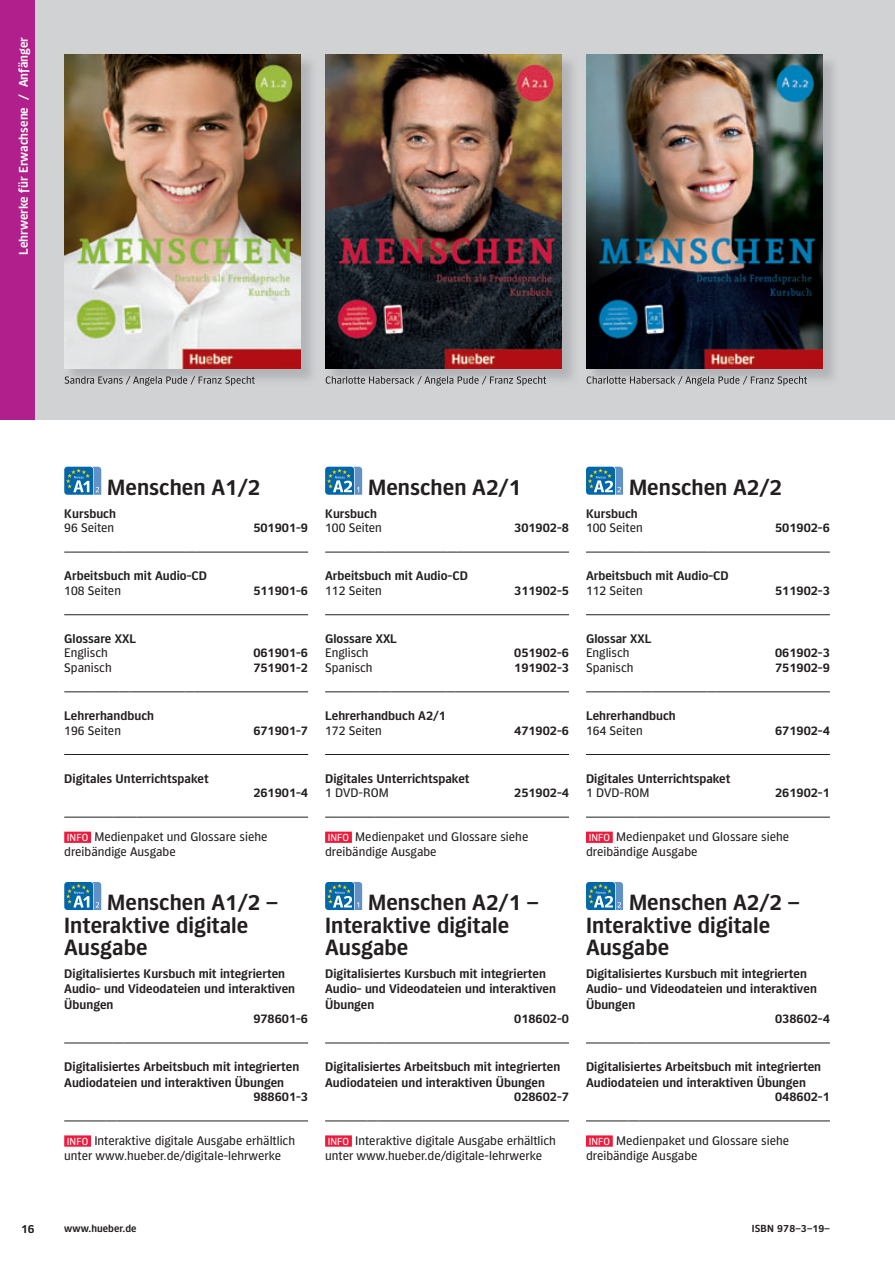
<style>
.page{position:relative;width:895px;height:1264px;background:#fff}
.page>*{position:absolute;margin:0;border:0;box-sizing:border-box;transform-origin:0 0}
.t1{font:22.5px/22.5px "Forward Sans Semi";color:#231f20}
.t2{font:12.75px "Forward Sans Semi";color:#231f20}
.t3{font:12.75px/15.3px "Forward Sans";color:#231f20}
.t4{font:12.75px "Forward Sans Semi";color:#fff}
.t5{font:12px "Forward Sans Semi";color:#231f20}
.t6{font:10.5px "Forward Sans Semi";color:#231f20}
.t7{font:10.5px "Forward Sans Semi";letter-spacing:.02em;color:#231f20}
.s1{font-size:10.5px;color:#fff}
</style>
<div class="page">
<div style="left:0;top:0;width:895px;height:420px;background:#d1d2d4"></div>
<div style="left:0;top:0;width:34px;height:420px;background:#b01f8b"></div>
<hr style="left:64px;top:1120px;width:244px;height:1px;background:#231f20">
<div style="left:64px;top:1135px;width:27px;height:11px;background:#ed1a3c"></div>
<svg style="left:64px;top:882px;width:37px;height:28px"></svg>
<hr style="left:64px;top:1042px;width:244px;height:1px;background:#231f20">
<hr style="left:64px;top:817px;width:244px;height:1px;background:#231f20">
<div style="left:64px;top:831px;width:27px;height:12px;background:#ed1a3c"></div>
<hr style="left:64px;top:754px;width:244px;height:1px;background:#231f20">
<hr style="left:64px;top:691px;width:244px;height:1px;background:#231f20">
<hr style="left:64px;top:614px;width:244px;height:1px;background:#231f20">
<svg style="left:64px;top:467px;width:37px;height:28px"></svg>
<hr style="left:64px;top:552px;width:244px;height:1px;background:#231f20">
<hr style="left:325px;top:1120px;width:244px;height:1px;background:#231f20">
<div style="left:325px;top:1135px;width:27px;height:11px;background:#ed1a3c"></div>
<svg style="left:325px;top:882px;width:37px;height:28px"></svg>
<hr style="left:325px;top:1042px;width:244px;height:1px;background:#231f20">
<hr style="left:325px;top:817px;width:244px;height:1px;background:#231f20">
<div style="left:325px;top:831px;width:27px;height:12px;background:#ed1a3c"></div>
<hr style="left:325px;top:754px;width:244px;height:1px;background:#231f20">
<hr style="left:325px;top:691px;width:244px;height:1px;background:#231f20">
<hr style="left:325px;top:614px;width:244px;height:1px;background:#231f20">
<svg style="left:325px;top:467px;width:37px;height:28px"></svg>
<hr style="left:325px;top:552px;width:244px;height:1px;background:#231f20">
<hr style="left:586px;top:1120px;width:244px;height:1px;background:#231f20">
<div style="left:586px;top:1135px;width:27px;height:11px;background:#ed1a3c"></div>
<svg style="left:586px;top:882px;width:37px;height:28px"></svg>
<hr style="left:586px;top:1042px;width:244px;height:1px;background:#231f20">
<hr style="left:586px;top:817px;width:244px;height:1px;background:#231f20">
<div style="left:586px;top:831px;width:27px;height:12px;background:#ed1a3c"></div>
<hr style="left:586px;top:754px;width:244px;height:1px;background:#231f20">
<hr style="left:586px;top:691px;width:244px;height:1px;background:#231f20">
<hr style="left:586px;top:614px;width:244px;height:1px;background:#231f20">
<svg style="left:586px;top:467px;width:37px;height:28px"></svg>
<hr style="left:586px;top:552px;width:244px;height:1px;background:#231f20">
<img style="left:64px;top:54px;width:248px;height:330px">
<img style="left:112px;top:376px;width:143px;height:10px">
<img style="left:65px;top:376px;width:47px;height:8px">
<img style="left:64px;top:54px;width:236px;height:315px">
<img style="left:325px;top:54px;width:248px;height:330px">
<img style="left:374px;top:376px;width:172px;height:10px">
<img style="left:326px;top:376px;width:48px;height:8px">
<img style="left:325px;top:54px;width:236px;height:315px">
<img style="left:592px;top:54px;width:242px;height:326px">
<img style="left:635px;top:376px;width:172px;height:10px">
<img style="left:586px;top:376px;width:49px;height:8px">
<img style="left:586px;top:54px;width:236px;height:315px">
<p class="t4" style="left:19px;top:255px;width:219px;rotate:-90deg">Lehrwerke für Erwachsene / Anfänger</p>
<h1 class="t1" style="left:107px;top:477px;width:155px">Menschen A1/2</h1>
<p class="t2" style="left:64px;top:508px;width:53px">Kursbuch</p>
<p class="t3" style="left:64px;top:521px;width:52px">96 Seiten</p>
<p class="t2" style="left:253px;top:523px;width:56px">501901-9</p>
<p class="t2" style="left:64px;top:571px;width:144px">Arbeitsbuch mit Audio-CD</p>
<p class="t3" style="left:64px;top:584px;width:58px">108 Seiten</p>
<p class="t2" style="left:253px;top:586px;width:56px">511901-6</p>
<p class="t2" style="left:64px;top:634px;width:73px">Glossare XXL</p>
<p class="t3" style="left:64px;top:646px;width:45px">Englisch</p>
<p class="t2" style="left:253px;top:648px;width:56px">061901-6</p>
<p class="t3" style="left:64px;top:661px;width:49px">Spanisch</p>
<p class="t2" style="left:253px;top:663px;width:56px">751901-2</p>
<p class="t2" style="left:64px;top:711px;width:91px">Lehrerhandbuch</p>
<p class="t3" style="left:64px;top:723px;width:58px">196 Seiten</p>
<p class="t2" style="left:253px;top:725px;width:56px">671901-7</p>
<p class="t2" style="left:64px;top:773px;width:146px">Digitales Unterrichtspaket</p>
<p class="t2" style="left:253px;top:788px;width:56px">261901-4</p>
<p class="t3" style="left:64px;top:830px;width:205px"><span class="s1">INFO</span> Medienpaket und Glossare siehe dreibändige Ausgabe</p>
<h1 class="t1" style="left:64px;top:893px;width:215px;text-indent:43px">Menschen A1/2 –<br>Interaktive digitale<br>Ausgabe</h1>
<p class="t2" style="left:64px;top:969px;width:222px">Digitalisiertes Kursbuch mit integrierten</p>
<p class="t2" style="left:64px;top:984px;width:232px">Audio- und Videodateien und interaktiven</p>
<p class="t2" style="left:64px;top:999px;width:51px">Übungen</p>
<p class="t2" style="left:253px;top:1014px;width:56px">978601-6</p>
<p class="t2" style="left:64px;top:1062px;width:237px">Digitalisiertes Arbeitsbuch mit integrierten</p>
<p class="t2" style="left:64px;top:1077px;width:221px">Audiodateien und interaktiven Übungen</p>
<p class="t2" style="left:253px;top:1092px;width:56px">988601-3</p>
<p class="t3" style="left:64px;top:1133px;width:232px"><span class="s1">INFO</span> Interaktive digitale Ausgabe erhältlich unter www.hueber.de/digitale-lehrwerke</p>
<h1 class="t1" style="left:368px;top:477px;width:155px">Menschen A2/1</h1>
<p class="t2" style="left:325px;top:508px;width:53px">Kursbuch</p>
<p class="t3" style="left:325px;top:521px;width:58px">100 Seiten</p>
<p class="t2" style="left:514px;top:523px;width:56px">301902-8</p>
<p class="t2" style="left:325px;top:571px;width:144px">Arbeitsbuch mit Audio-CD</p>
<p class="t3" style="left:325px;top:584px;width:58px">112 Seiten</p>
<p class="t2" style="left:514px;top:586px;width:56px">311902-5</p>
<p class="t2" style="left:325px;top:634px;width:73px">Glossare XXL</p>
<p class="t3" style="left:325px;top:646px;width:45px">Englisch</p>
<p class="t2" style="left:514px;top:648px;width:56px">051902-6</p>
<p class="t3" style="left:325px;top:661px;width:49px">Spanisch</p>
<p class="t2" style="left:514px;top:663px;width:56px">191902-3</p>
<p class="t2" style="left:325px;top:711px;width:122px">Lehrerhandbuch A2/1</p>
<p class="t3" style="left:325px;top:723px;width:58px">172 Seiten</p>
<p class="t2" style="left:514px;top:725px;width:56px">471902-6</p>
<p class="t2" style="left:325px;top:773px;width:146px">Digitales Unterrichtspaket</p>
<p class="t3" style="left:325px;top:786px;width:65px">1 DVD-ROM</p>
<p class="t2" style="left:514px;top:788px;width:56px">251902-4</p>
<p class="t3" style="left:325px;top:830px;width:205px"><span class="s1">INFO</span> Medienpaket und Glossare siehe dreibändige Ausgabe</p>
<h1 class="t1" style="left:325px;top:893px;width:215px;text-indent:43px">Menschen A2/1 –<br>Interaktive digitale<br>Ausgabe</h1>
<p class="t2" style="left:325px;top:969px;width:222px">Digitalisiertes Kursbuch mit integrierten</p>
<p class="t2" style="left:325px;top:984px;width:232px">Audio- und Videodateien und interaktiven</p>
<p class="t2" style="left:325px;top:999px;width:51px">Übungen</p>
<p class="t2" style="left:514px;top:1014px;width:56px">018602-0</p>
<p class="t2" style="left:325px;top:1062px;width:237px">Digitalisiertes Arbeitsbuch mit integrierten</p>
<p class="t2" style="left:325px;top:1077px;width:221px">Audiodateien und interaktiven Übungen</p>
<p class="t2" style="left:514px;top:1092px;width:56px">028602-7</p>
<p class="t3" style="left:325px;top:1133px;width:232px"><span class="s1">INFO</span> Interaktive digitale Ausgabe erhältlich unter www.hueber.de/digitale-lehrwerke</p>
<h1 class="t1" style="left:629px;top:477px;width:155px">Menschen A2/2</h1>
<p class="t2" style="left:586px;top:508px;width:53px">Kursbuch</p>
<p class="t3" style="left:586px;top:521px;width:58px">100 Seiten</p>
<p class="t2" style="left:775px;top:523px;width:56px">501902-6</p>
<p class="t2" style="left:586px;top:571px;width:144px">Arbeitsbuch mit Audio-CD</p>
<p class="t3" style="left:586px;top:584px;width:58px">112 Seiten</p>
<p class="t2" style="left:775px;top:586px;width:56px">511902-3</p>
<p class="t2" style="left:586px;top:634px;width:67px">Glossar XXL</p>
<p class="t3" style="left:586px;top:646px;width:45px">Englisch</p>
<p class="t2" style="left:775px;top:648px;width:56px">061902-3</p>
<p class="t3" style="left:586px;top:661px;width:49px">Spanisch</p>
<p class="t2" style="left:775px;top:663px;width:56px">751902-9</p>
<p class="t2" style="left:586px;top:711px;width:91px">Lehrerhandbuch</p>
<p class="t3" style="left:586px;top:723px;width:58px">164 Seiten</p>
<p class="t2" style="left:775px;top:725px;width:56px">671902-4</p>
<p class="t2" style="left:586px;top:773px;width:146px">Digitales Unterrichtspaket</p>
<p class="t3" style="left:586px;top:786px;width:65px">1 DVD-ROM</p>
<p class="t2" style="left:775px;top:788px;width:56px">261902-1</p>
<p class="t3" style="left:586px;top:830px;width:205px"><span class="s1">INFO</span> Medienpaket und Glossare siehe dreibändige Ausgabe</p>
<h1 class="t1" style="left:586px;top:893px;width:215px;text-indent:43px">Menschen A2/2 –<br>Interaktive digitale<br>Ausgabe</h1>
<p class="t2" style="left:586px;top:969px;width:222px">Digitalisiertes Kursbuch mit integrierten</p>
<p class="t2" style="left:586px;top:984px;width:232px">Audio- und Videodateien und interaktiven</p>
<p class="t2" style="left:586px;top:999px;width:51px">Übungen</p>
<p class="t2" style="left:775px;top:1014px;width:56px">038602-4</p>
<p class="t2" style="left:586px;top:1062px;width:237px">Digitalisiertes Arbeitsbuch mit integrierten</p>
<p class="t2" style="left:586px;top:1077px;width:221px">Audiodateien und interaktiven Übungen</p>
<p class="t2" style="left:775px;top:1092px;width:56px">048602-1</p>
<p class="t3" style="left:586px;top:1133px;width:205px"><span class="s1">INFO</span> Medienpaket und Glossare siehe dreibändige Ausgabe</p>
<p class="t5" style="left:21px;top:1224px;width:15px">16</p>
<p class="t6" style="left:64px;top:1224px;width:74px">www.hueber.de</p>
<p class="t7" style="left:751px;top:1224px;width:80px">ISBN 978–3–19–</p>
</div>
